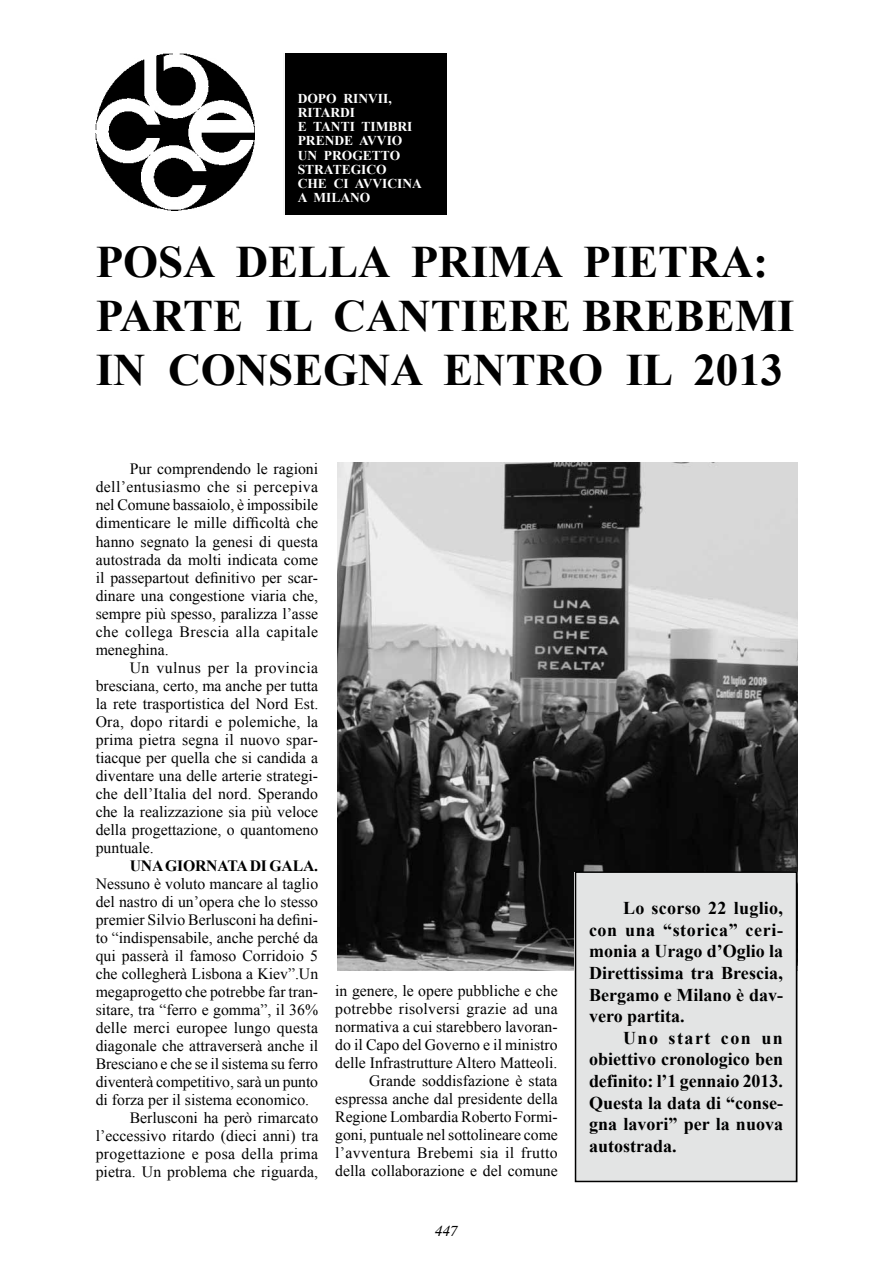
<style>
.page{position:relative;width:893px;height:1263px;background:#fff}
.page>*{position:absolute;margin:0;border:0;box-sizing:border-box;transform-origin:0 0}
.t1{font:700 45px/54px "Times New Roman";color:#000}
.t2{font:700 18px/21.6px "Times New Roman";color:#000;text-align:justify}
.t3{font:15.75px/18px "Times New Roman";color:#000;text-align:justify}
.t4{font:15.75px "Times New Roman";letter-spacing:.02em;color:#000}
.t5{font:700 15.75px "Times New Roman";letter-spacing:-.015em;color:#000}
.t6{font:italic 15px "Times";color:#000}
.t7{font:700 13.5px/14.2px "Times New Roman";color:#fff}
</style>
<div class="page">
<img style="left:96px;top:53px;width:158px;height:157px">
<div style="left:285px;top:54px;width:161px;height:161px;background:#000"></div>
<img style="left:337px;top:462px;width:460px;height:508px">
<div style="left:575px;top:872px;width:221px;height:309px;background:#e3e4e4"></div>
<div style="left:575px;top:872px;width:222px;height:310px;border:2px solid #000"></div>
<p class="t7" style="left:298px;top:91px;width:126px">DOPO RINVII,<br>RITARDI<br>E TANTI TIMBRI<br>PRENDE AVVIO<br>UN PROGETTO<br>STRATEGICO<br>CHE CI AVVICINA<br>A MILANO</p>
<h1 class="t1" style="left:96px;top:234px;width:700px">POSA DELLA PRIMA PIETRA:<br>PARTE IL CANTIERE BREBEMI<br>IN CONSEGNA ENTRO IL 2013</h1>
<p class="t3" style="left:96px;top:460px;width:224px;text-indent:34px">Pur comprendendo le ragioni dell’entusiasmo che si percepiva nel Comune bassaiolo, è impossibile dimenticare le mille difficoltà che hanno segnato la genesi di questa autostrada da molti indicata come il passepartout definitivo per scar&shy;dinare una congestione viaria che, sempre più spesso, paralizza l’asse che collega Brescia alla capitale meneghina.</p>
<p class="t3" style="left:96px;top:658px;width:224px;text-indent:34px">Un vulnus per la provincia bresciana, certo, ma anche per tutta la rete trasportistica del Nord Est.<br>Ora, dopo ritardi e polemiche, la prima pietra segna il nuovo spar&shy;tiacque per quella che si candida a diventare una delle arterie strategi&shy;che dell’Italia del nord. Sperando che la realizzazione sia più veloce della progettazione, o quantomeno puntuale.</p>
<p class="t5" style="left:130px;top:854px;width:190px">UNA GIORNATA DI GALA.</p>
<p class="t3" style="left:96px;top:874px;width:224px">Nessuno è voluto mancare al taglio</p>
<p class="t3" style="left:96px;top:892px;width:224px">del nastro di un’opera che lo stesso</p>
<p class="t3" style="left:96px;top:910px;width:224px">premier Silvio Berlusconi ha defini-</p>
<p class="t3" style="left:96px;top:928px;width:224px">to “indispensabile, anche perché da</p>
<p class="t3" style="left:96px;top:946px;width:224px">qui passerà il famoso Corridoio 5</p>
<p class="t3" style="left:96px;top:964px;width:224px">che collegherà Lisbona a Kiev”.Un</p>
<p class="t3" style="left:96px;top:982px;width:224px">megaprogetto che potrebbe far tran-</p>
<p class="t3" style="left:96px;top:1000px;width:224px">sitare, tra “ferro e gomma”, il 36%</p>
<p class="t3" style="left:96px;top:1018px;width:224px">delle merci europee lungo questa</p>
<p class="t3" style="left:96px;top:1036px;width:224px">diagonale che attraverserà anche il</p>
<p class="t3" style="left:96px;top:1054px;width:224px">Bresciano e che se il sistema su ferro</p>
<p class="t3" style="left:96px;top:1072px;width:224px">diventerà competitivo, sarà un punto</p>
<p class="t3" style="left:96px;top:1090px;width:215px">di forza per il sistema economico.</p>
<p class="t3" style="left:130px;top:1108px;width:190px">Berlusconi ha però rimarcato</p>
<p class="t3" style="left:96px;top:1126px;width:224px">l’eccessivo ritardo (dieci anni) tra</p>
<p class="t4" style="left:96px;top:1143px;width:224px">progettazione e posa della prima</p>
<p class="t3" style="left:96px;top:1162px;width:224px">pietra. Un problema che riguarda,</p>
<p class="t3" style="left:335px;top:981px;width:224px;text-align:right">in genere, le opere pubbliche e che potrebbe risolversi grazie ad una normativa a cui starebbero lavoran&shy;do il Capo del Governo e il ministro delle Infrastrutture Altero Matteoli.<br>Grande soddisfazione è stata espressa anche dal presidente della Regione Lombardia Roberto Formi&shy;goni, puntuale nel sottolineare come l’avventura Brebemi sia il frutto della collaborazione e del comune</p>
<p class="t3" style="left:532px;top:1017px;width:7px">r</p>
<p class="t6" style="left:435px;top:1217px;width:24px">447</p>
<p class="t2" style="left:589px;top:897px;width:196px;text-indent:34px">Lo scorso 22 luglio, con una “storica” ceri&shy;monia a Urago d’Oglio la Direttissima tra Brescia, Bergamo e Milano è dav&shy;vero partita.</p>
<p class="t2" style="left:589px;top:1026px;width:196px;text-indent:34px">Uno start con un obiettivo cronologico ben definito: l’1 gennaio 2013.<br>Questa la data di “conse&shy;gna lavori” per la nuova autostrada.</p>
<p class="t2" style="left:609px;top:983px;width:9px">r</p>
</div>
